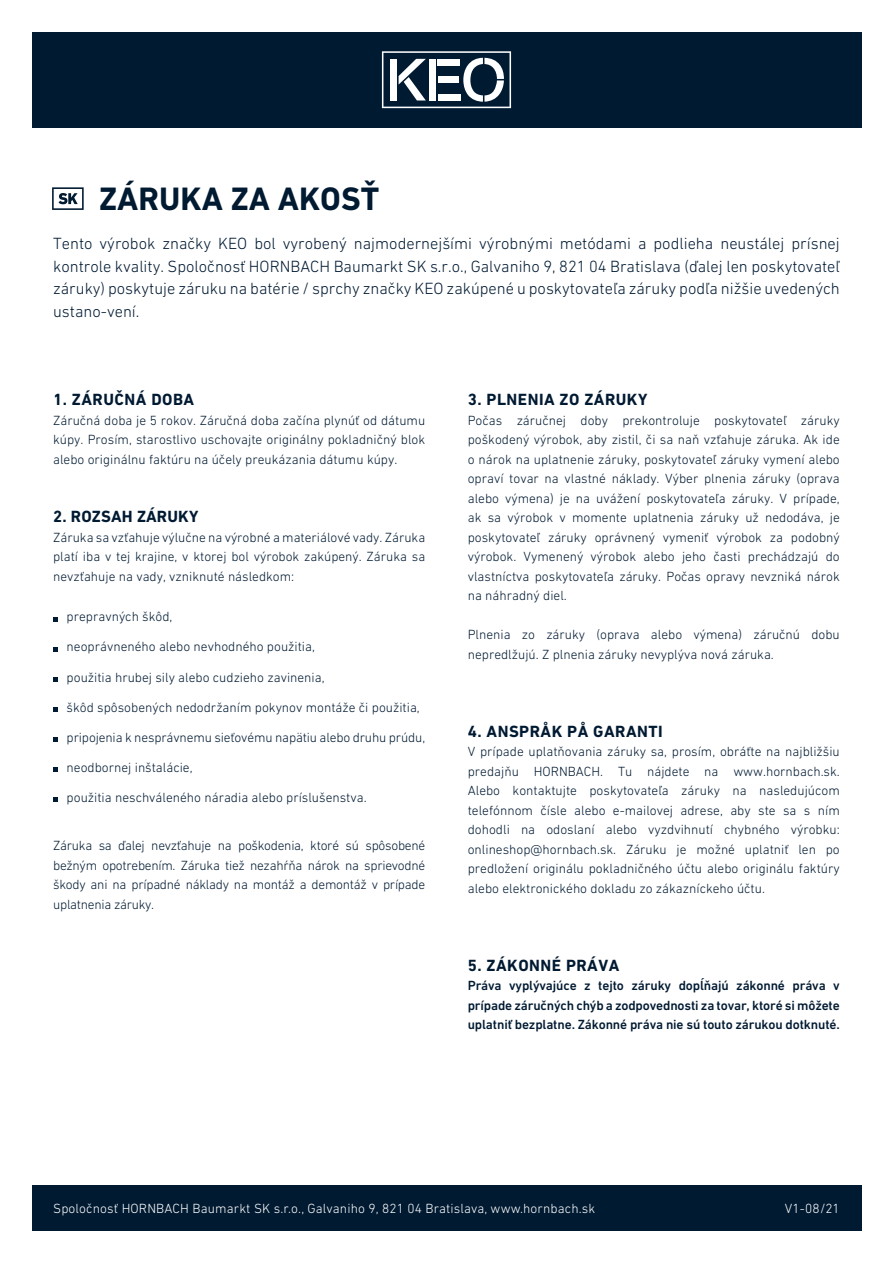
<style>
.page{position:relative;width:893px;height:1263px;background:#fff}
.page>*{position:absolute;margin:0;border:0;box-sizing:border-box;transform-origin:0 0}
.t1{font:700 33px "DIN Next LT Pro";color:#001a32}
.t2{font:300 16.5px/22.5px "DIN Next LT Pro";color:#001a32;text-align:justify}
.t3{font:700 16.5px "DIN Next LT Pro";letter-spacing:.03em;color:#001a32}
.t4{font:700 16.5px "DIN Next LT Pro";letter-spacing:.01em;color:#001a32}
.t5{font:300 13.5px/19.5px "DIN Next LT Pro";color:#001a32;text-align:justify}
.t6{font:500 13.5px/19.5px "DIN Next LT Pro";letter-spacing:-.01em;color:#001a32;text-align:justify}
.t7{font:300 13.5px "DIN Next LT Pro";letter-spacing:.01em;color:#fff}
</style>
<div class="page">
<div style="left:32px;top:32px;width:829px;height:96px;background:#001a32"></div>
<div style="left:32px;top:1185px;width:829px;height:46px;background:#001a32"></div>
<svg style="left:382px;top:51px;width:129px;height:57px"></svg>
<svg style="left:53px;top:617px;width:5px;height:4px"></svg>
<svg style="left:53px;top:647px;width:5px;height:4px"></svg>
<svg style="left:53px;top:677px;width:5px;height:5px"></svg>
<svg style="left:53px;top:707px;width:5px;height:5px"></svg>
<svg style="left:53px;top:737px;width:5px;height:5px"></svg>
<svg style="left:53px;top:767px;width:5px;height:5px"></svg>
<svg style="left:53px;top:798px;width:5px;height:4px"></svg>
<svg style="left:52px;top:187px;width:32px;height:23px"></svg>
<h1 class="t1" style="left:99px;top:179px;width:281px">ZÁRUKA ZA AKOSŤ</h1>
<p class="t2" style="left:53px;top:232px;width:788px">Tento výrobok značky KEO bol vyrobený najmodernejšími výrobnými metódami a podlieha neustálej prísnej kontrole kvality. Spoločnosť HORNBACH Baumarkt SK s.r.o., Galvaniho 9, 821 04 Bratislava (ďalej len poskytovateľ záruky) poskytuje záruku na batérie / sprchy značky KEO zakúpené u poskytovateľa záruky podľa nižšie uvedených ustano-vení.</p>
<p class="t3" style="left:53px;top:390px;width:143px">1. ZÁRUČNÁ DOBA</p>
<p class="t5" style="left:53px;top:410px;width:374px">Záručná doba je 5 rokov. Záručná doba začína plynúť od dátumu kúpy. Prosím, starostlivo uschovajte originálny pokladničný blok alebo originálnu faktúru na účely preukázania dátumu kúpy.</p>
<p class="t4" style="left:53px;top:507px;width:147px">2. ROZSAH ZÁRUKY</p>
<p class="t5" style="left:53px;top:527px;width:374px">Záruka sa vzťahuje výlučne na výrobné a materiálové vady. Záruka platí iba v tej krajine, v ktorej bol výrobok zakúpený. Záruka sa nevzťahuje na vady, vzniknuté následkom:</p>
<p class="t5" style="left:67px;top:607px;width:107px">prepravných škôd,</p>
<p class="t5" style="left:67px;top:637px;width:250px">neoprávneného alebo nevhodného použitia,</p>
<p class="t5" style="left:67px;top:667px;width:259px">použitia hrubej sily alebo cudzieho zavinenia,</p>
<p class="t5" style="left:67px;top:697px;width:355px">škôd spôsobených nedodržaním pokynov montáže či použitia,</p>
<p class="t5" style="left:67px;top:727px;width:360px">pripojenia k nesprávnemu sieťovému napätiu alebo druhu prúdu,</p>
<p class="t5" style="left:67px;top:757px;width:127px">neodbornej inštalácie,</p>
<p class="t5" style="left:67px;top:788px;width:301px">použitia neschváleného náradia alebo príslušenstva.</p>
<p class="t5" style="left:53px;top:836px;width:374px">Záruka sa ďalej nevzťahuje na poškodenia, ktoré sú spôsobené bežným opotrebením. Záruka tiež nezahŕňa nárok na sprievodné škody ani na prípadné náklady na montáž a demontáž v prípade uplatnenia záruky.</p>
<p class="t3" style="left:468px;top:390px;width:181px">3. PLNENIA ZO ZÁRUKY</p>
<p class="t5" style="left:468px;top:410px;width:374px">Počas záručnej doby prekontroluje poskytovateľ záruky poškodený výrobok, aby zistil, či sa naň vzťahuje záruka. Ak ide o nárok na uplatnenie záruky, poskytovateľ záruky vymení alebo opraví tovar na vlastné náklady. Výber plnenia záruky (oprava alebo výmena) je na uvážení poskytovateľa záruky. V prípade, ak sa výrobok v momente uplatnenia záruky už nedodáva, je poskytovateľ záruky oprávnený vymeniť výrobok za podobný výrobok. Vymenený výrobok alebo jeho časti prechádzajú do vlastníctva poskytovateľa záruky. Počas opravy nevzniká nárok na náhradný diel.</p>
<p class="t5" style="left:468px;top:624px;width:374px">Plnenia zo záruky (oprava alebo výmena) záručnú dobu nepredlžujú. Z plnenia záruky nevyplýva nová záruka.</p>
<p class="t3" style="left:468px;top:721px;width:196px">4. ANSPRÅK PÅ GARANTI</p>
<p class="t5" style="left:468px;top:742px;width:374px">V prípade uplatňovania záruky sa, prosím, obráťte na najbližšiu predajňu HORNBACH. Tu nájdete na www.hornbach.sk.<br>Alebo kontaktujte poskytovateľa záruky na nasledujúcom telefónnom čísle alebo e-mailovej adrese, aby ste sa s ním dohodli na odoslaní alebo vyzdvihnutí chybného výrobku: onlineshop@hornbach.sk. Záruku je možné uplatniť len po predložení originálu pokladničného účtu alebo originálu faktúry alebo elektronického dokladu zo zákazníckeho účtu.</p>
<p class="t3" style="left:468px;top:955px;width:153px">5. ZÁKONNÉ PRÁVA</p>
<p class="t6" style="left:468px;top:976px;width:374px">Práva vyplývajúce z tejto záruky dopĺňajú zákonné práva v prípade záručných chýb a zodpovednosti za tovar, ktoré si môžete uplatniť bezplatne. Zákonné práva nie sú touto zárukou dotknuté.</p>
<p class="t7" style="left:53px;top:1200px;width:544px">Spoločnosť HORNBACH Baumarkt SK s.r.o., Galvaniho 9, 821 04 Bratislava, www.hornbach.sk</p>
<p class="t7" style="left:785px;top:1201px;width:56px">V1-08/21</p>
</div>
